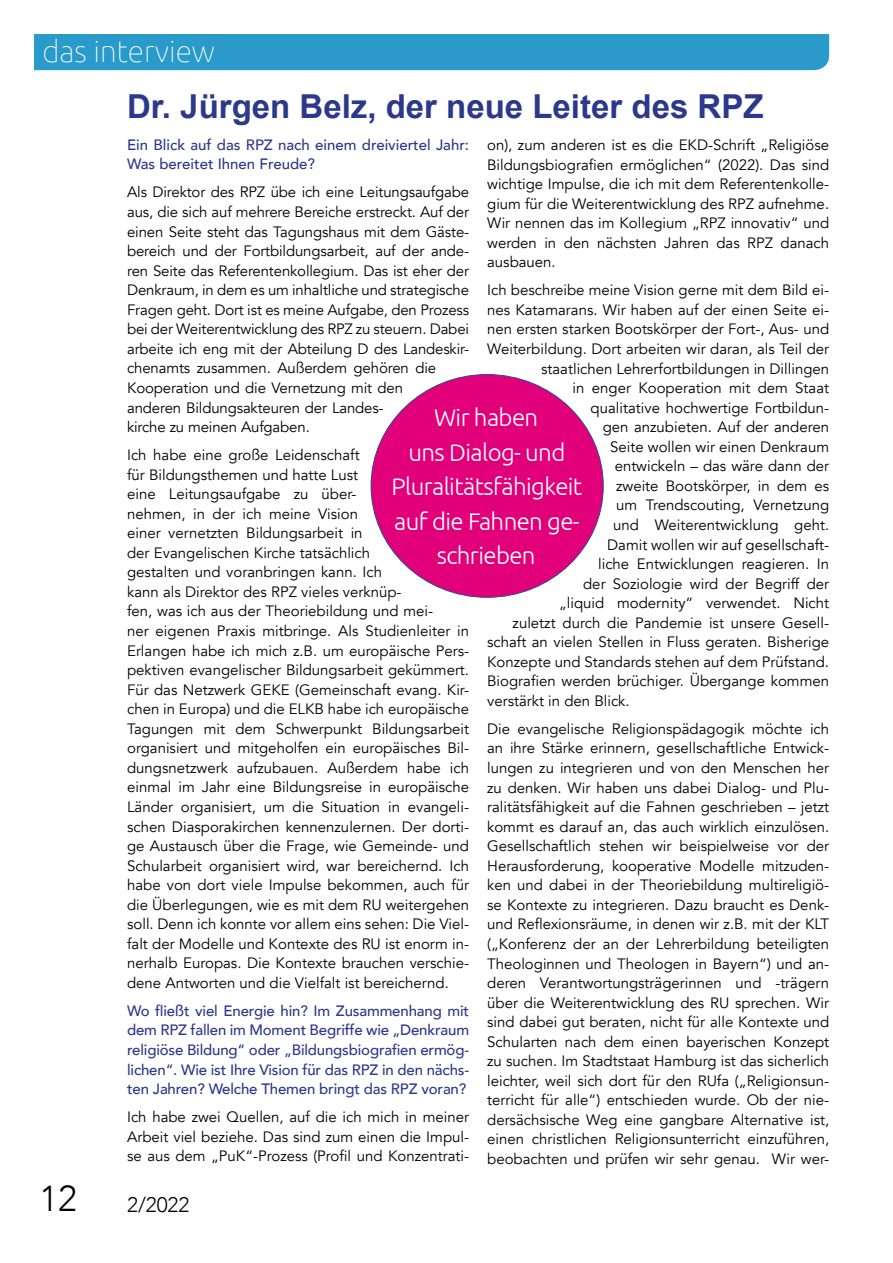
<style>
.page{position:relative;width:893px;height:1263px;background:#fff}
.page>*{position:absolute;margin:0;border:0;box-sizing:border-box;transform-origin:0 0}
.t1{font:300 36px "Avenir";color:#000}
.t2{font:700 33px "Arial";color:#2c388c}
.t3{font:100 30px "Ubuntu";color:#fff}
.t4{font:300 24px/34.5px "Ubuntu";letter-spacing:-.025em;color:#fff;text-align:center}
.t5{font:300 21px "Avenir";color:#000}
.t6{font:15px/19.5px "Avenir";color:#000;text-align:justify}
.t7{font:500 15px/19.5px "Avenir";color:#2c388c}
</style>
<div class="page">
<div style="left:34px;top:34px;width:795px;height:36px;background:#299aca"></div>
<div style="left:371px;top:375px;width:232px;height:222px;background:#e2007a;border-radius:50%"></div>
<h3 class="t3" style="left:43px;top:31px;width:174px">das interview</h3>
<h2 class="t2" style="left:127px;top:83px;width:638px">Dr. Jürgen Belz, der neue Leiter des RPZ</h2>
<p class="t7" style="left:127px;top:134px;width:344px">Ein Blick auf das RPZ nach einem dreiviertel Jahr:<br>Was bereitet Ihnen Freude?</p>
<p class="t6" style="left:127px;top:183px;width:344px;text-align:left">Als Direktor des RPZ übe ich eine Leitungsaufgabe aus, die sich auf mehrere Bereiche erstreckt. Auf der einen Seite steht das Tagungshaus mit dem Gäste&shy;bereich und der Fortbildungsarbeit, auf der ande&shy;ren Seite das Referentenkollegium. Das ist eher der Denkraum, in dem es um inhaltliche und strategische Fragen geht. Dort ist es meine Aufgabe, den Prozess bei der Weiterentwicklung des RPZ zu steuern. Dabei arbeite ich eng mit der Abteilung D des Landeskir&shy;chenamts zusammen. Außerdem gehören die Kooperation und die Vernetzung mit den<br>anderen Bildungsakteuren der Landes-<br>kirche zu meinen Aufgaben.</p>
<p class="t6" style="left:127px;top:445px;width:344px;text-align:left">Ich habe eine große Leidenschaft<br>für Bildungsthemen und hatte Lust<br>eine Leitungsaufgabe zu über-<br>nehmen, in der ich meine Vision<br>einer vernetzten Bildungsarbeit in<br>der Evangelischen Kirche tatsächlich<br>gestalten und voranbringen kann. Ich<br>kann als Direktor des RPZ vieles verknüp-<br>fen, was ich aus der Theoriebildung und mei-<br>ner eigenen Praxis mitbringe. Als Studienleiter in Erlangen habe ich mich z.B. um europäische Pers&shy;pektiven evangelischer Bildungsarbeit gekümmert.<br>Für das Netzwerk GEKE (Gemeinschaft evang. Kir&shy;chen in Europa) und die ELKB habe ich europäische Tagungen mit dem Schwerpunkt Bildungsarbeit organisiert und mitgeholfen ein europäisches Bil&shy;dungsnetzwerk aufzubauen. Außerdem habe ich einmal im Jahr eine Bildungsreise in europäische Länder organisiert, um die Situation in evangeli&shy;schen Diasporakirchen kennenzulernen. Der dorti&shy;ge Austausch über die Frage, wie Gemeinde- und Schularbeit organisiert wird, war bereichernd. Ich habe von dort viele Impulse bekommen, auch für die Überlegungen, wie es mit dem RU weitergehen soll. Denn ich konnte vor allem eins sehen: Die Viel&shy;falt der Modelle und Kontexte des RU ist enorm in&shy;nerhalb Europas. Die Kontexte brauchen verschie&shy;dene Antworten und die Vielfalt ist bereichernd.</p>
<p class="t7" style="left:127px;top:1000px;width:344px;text-align:justify">Wo fließt viel Energie hin? Im Zusammenhang mit dem RPZ fallen im Moment Begriffe wie „Denkraum religiöse Bildung“ oder „Bildungsbiografien ermög&shy;lichen“. Wie ist Ihre Vision für das RPZ in den nächs&shy;ten Jahren? Welche Themen bringt das RPZ voran?</p>
<p class="t6" style="left:127px;top:1107px;width:344px">Ich habe zwei Quellen, auf die ich mich in meiner Arbeit viel beziehe. Das sind zum einen die Impul&shy;se aus dem „PuK“-Prozess (Profil und Konzentrati-</p>
<p class="t6" style="left:487px;top:135px;width:344px">on), zum anderen ist es die EKD-Schrift „Religiöse Bildungsbiografien ermöglichen“ (2022). Das sind wichtige Impulse, die ich mit dem Referentenkolle&shy;gium für die Weiterentwicklung des RPZ aufnehme.<br>Wir nennen das im Kollegium „RPZ innovativ“ und werden in den nächsten Jahren das RPZ danach ausbauen.</p>
<p class="t6" style="left:487px;top:281px;width:343px">Ich beschreibe meine Vision gerne mit dem Bild ei-</p>
<p class="t6" style="left:487px;top:300px;width:343px">nes Katamarans. Wir haben auf der einen Seite ei-</p>
<p class="t6" style="left:487px;top:320px;width:344px">nen ersten starken Bootskörper der Fort-, Aus- und</p>
<p class="t6" style="left:487px;top:339px;width:343px">Weiterbildung. Dort arbeiten wir daran, als Teil der</p>
<p class="t6" style="left:541px;top:359px;width:289px">staatlichen Lehrerfortbildungen in Dillingen</p>
<p class="t6" style="left:573px;top:378px;width:258px">in enger Kooperation mit dem Staat</p>
<p class="t6" style="left:591px;top:398px;width:240px">qualitative hochwertige Fortbildun-</p>
<p class="t6" style="left:603px;top:418px;width:228px">gen anzubieten. Auf der anderen</p>
<p class="t6" style="left:610px;top:437px;width:220px">Seite wollen wir einen Denkraum</p>
<p class="t6" style="left:615px;top:457px;width:216px">entwickeln – das wäre dann der</p>
<p class="t6" style="left:616px;top:476px;width:214px">zweite Bootskörper, in dem es</p>
<p class="t6" style="left:616px;top:496px;width:214px">um Trendscouting, Vernetzung</p>
<p class="t6" style="left:613px;top:515px;width:218px">und Weiterentwicklung geht.</p>
<p class="t6" style="left:607px;top:535px;width:224px">Damit wollen wir auf gesellschaft-</p>
<p class="t6" style="left:598px;top:554px;width:232px">liche Entwicklungen reagieren. In</p>
<p class="t6" style="left:583px;top:574px;width:247px">der Soziologie wird der Begriff der</p>
<p class="t6" style="left:559px;top:593px;width:271px">„liquid modernity“ verwendet. Nicht</p>
<p class="t6" style="left:513px;top:613px;width:318px">zuletzt durch die Pandemie ist unsere Gesell-</p>
<p class="t6" style="left:487px;top:633px;width:344px">schaft an vielen Stellen in Fluss geraten. Bisherige</p>
<p class="t6" style="left:487px;top:652px;width:343px">Konzepte und Standards stehen auf dem Prüfstand.</p>
<p class="t6" style="left:487px;top:672px;width:343px">Biografien werden brüchiger. Übergange kommen</p>
<p class="t6" style="left:487px;top:691px;width:144px">verstärkt in den Blick.</p>
<p class="t6" style="left:487px;top:719px;width:344px">Die evangelische Religionspädagogik möchte ich an ihre Stärke erinnern, gesellschaftliche Entwick&shy;lungen zu integrieren und von den Menschen her zu denken. Wir haben uns dabei Dialog- und Plu&shy;ralitätsfähigkeit auf die Fahnen geschrieben – jetzt kommt es darauf an, das auch wirklich einzulösen.<br>Gesellschaftlich stehen wir beispielweise vor der Herausforderung, kooperative Modelle mitzuden&shy;ken und dabei in der Theoriebildung multireligiö&shy;se Kontexte zu integrieren. Dazu braucht es Denk&shy;und Reflexionsräume, in denen wir z.B. mit der KLT („Konferenz der an der Lehrerbildung beteiligten Theologinnen und Theologen in Bayern“) und an&shy;deren Verantwortungsträgerinnen und -trägern über die Weiterentwicklung des RU sprechen. Wir sind dabei gut beraten, nicht für alle Kontexte und Schularten nach dem einen bayerischen Konzept zu suchen. Im Stadtstaat Hamburg ist das sicherlich leichter, weil sich dort für den RUfa („Religionsun&shy;terricht für alle“) entschieden wurde. Ob der nie&shy;dersächsische Weg eine gangbare Alternative ist, einen christlichen Religionsunterricht einzuführen, beobachten und prüfen wir sehr genau. Wir wer-</p>
<h3 class="t4" style="left:392px;top:400px;width:192px">Wir haben<br>uns Dialog- und<br>Pluralitätsfähigkeit auf die Fahnen ge&shy;schrieben</h3>
<h1 class="t1" style="left:39px;top:1177px;width:39px">12</h1>
<h3 class="t5" style="left:127px;top:1192px;width:64px">2/2022</h3>
</div>
